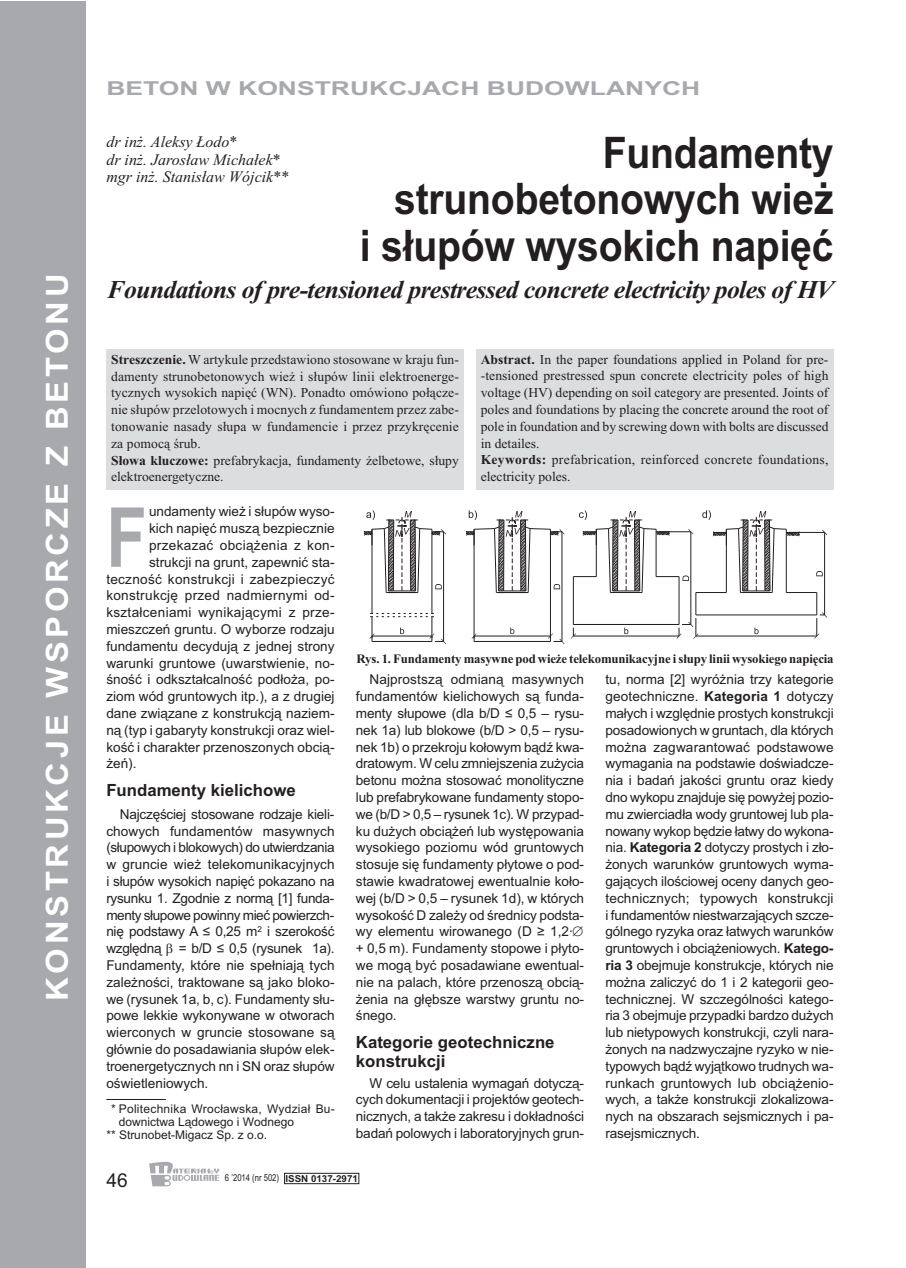
<style>
.page{position:relative;width:906px;height:1268px;background:#fff}
.page>*{position:absolute;margin:0;border:0;box-sizing:border-box;transform-origin:0 0}
.t1{font:700 82.8px "Arial";color:#a8a9ad;scale:.8 1}
.t2{font:700 43.5px/46.5px "Arial";letter-spacing:-.005em;color:#231f20;text-align:right;scale:.9 1}
.t3{font:700 30.45px "Arial";letter-spacing:.11em;color:#fff;scale:1.08 1}
.t4{font:italic 700 25.65px "Times New Roman";letter-spacing:-.025em;color:#231f20}
.t5{font:700 19.2px "Arial";color:#a8a9ad;scale:1.38 1}
.t6{font:19.2px "Arial";color:#231f20}
.t7{font:700 16.8px/19.2px "Arial";color:#231f20}
.t8{font:italic 16.05px/17.5px "Times New Roman";color:#231f20}
.t9{font:13.65px/16.8px "Arial";color:#231f20;text-align:justify}
.t10{font:13.65px/16.8px "Times New Roman";letter-spacing:.005em;color:#231f20}
.t11{font:13.65px "Arial";letter-spacing:.02em;color:#231f20}
.t12{font:700 12.75px "Times New Roman";letter-spacing:-.01em;color:#231f20}
.t13{font:12px "Arial";color:#231f20}
.t14{font:12px "Arial";letter-spacing:.02em;color:#231f20}
.t15{font:9.6px "Arial";color:#231f20;scale:.8 1}
.s1{font-weight:700}
.s2{color:#fff}
</style>
<div class="page">
<svg style="left:152px;top:1169px;width:68px;height:18px"></svg>
<svg style="left:149px;top:1161px;width:70px;height:24px"></svg>
<div style="left:284px;top:1172px;width:75px;height:11px;border:1px solid #231f20"></div>
<div style="left:0;top:1px;width:85px;height:1266px;background:#a8a9ad"></div>
<hr style="left:106px;top:1098px;width:60px;height:1px;background:#231f20">
<div style="left:106px;top:349px;width:357px;height:141px;background:#dcdddf"></div>
<div style="left:476px;top:349px;width:357px;height:141px;background:#dcdddf"></div>
<hr style="left:372px;top:529px;width:1px;height:84px;background:#231f20">
<hr style="left:432px;top:529px;width:1px;height:84px;background:#231f20">
<hr style="left:474px;top:529px;width:1px;height:112px;background:#231f20">
<hr style="left:550px;top:529px;width:1px;height:112px;background:#231f20">
<hr style="left:786px;top:592px;width:30px;height:1px;background:#231f20">
<hr style="left:696px;top:614px;width:120px;height:1px;background:#231f20">
<hr style="left:474px;top:641px;width:76px;height:1px;background:#231f20">
<hr style="left:474px;top:635px;width:76px;height:1px;background:#231f20">
<svg style="left:472px;top:633px;width:4px;height:5px"></svg>
<svg style="left:510px;top:627px;width:4px;height:7px"></svg>
<hr style="left:696px;top:635px;width:120px;height:1px;background:#231f20">
<hr style="left:443px;top:531px;width:1px;height:110px;background:#231f20">
<svg style="left:369px;top:613px;width:77px;height:31px"></svg>
<hr style="left:789px;top:532px;width:35px;height:1px;background:#231f20">
<hr style="left:824px;top:532px;width:1px;height:82px;background:#231f20">
<svg style="left:814px;top:592px;width:13px;height:46px"></svg>
<svg style="left:822px;top:529px;width:5px;height:6px"></svg>
<svg style="left:816px;top:571px;width:6px;height:5px"></svg>
<hr style="left:562px;top:531px;width:1px;height:110px;background:#231f20">
<svg style="left:548px;top:633px;width:16px;height:11px"></svg>
<svg style="left:364px;top:510px;width:82px;height:83px"></svg>
<svg style="left:466px;top:510px;width:98px;height:83px"></svg>
<svg style="left:571px;top:510px;width:229px;height:128px"></svg>
<h3 class="t3" style="left:40px;top:1000px;width:674px;rotate:-90deg">KONSTRUKCJE WSPORCZE Z BETONU</h3>
<h3 class="t5" style="left:106px;top:77px;width:432px">BETON W KONSTRUKCJACH BUDOWLANYCH</h3>
<p class="t8" style="left:106px;top:133px;width:184px">dr inż. Aleksy Łodo*<br>dr inż. Jarosław Michałek* mgr inż. Stanisław Wójcik**</p>
<h2 class="t2" style="left:360px;top:129px;width:528px">Fundamenty strunobetonowych wież<br>i słupów wysokich napięć</h2>
<h3 class="t4" style="left:108px;top:274px;width:727px">Foundations of pre-tensioned prestressed concrete electricity poles of HV</h3>
<p class="t10" style="left:111px;top:350px;width:349px"><span class="s1">Streszczenie.</span> W artykule przedstawiono stosowane w kraju fun&shy;damenty strunobetonowych wież i słupów linii elektroenerge&shy;tycznych wysokich napięć (WN). Ponadto omówiono połącze&shy;nie słupów przelotowych i mocnych z fundamentem przez zabe&shy;tonowanie nasady słupa w fundamencie i przez przykręcenie za pomocą śrub.<br><span class="s1">Słowa kluczowe:</span> prefabrykacja, fundamenty żelbetowe, słupy elektroenergetyczne.</p>
<p class="t10" style="left:481px;top:350px;width:349px"><span class="s1">Abstract.</span> In the paper foundations applied in Poland for pre--tensioned prestressed spun concrete electricity poles of high voltage (HV) depending on soil category are presented. Joints of poles and foundations by placing the concrete around the root of pole in foundation and by screwing down with bolts are discussed in detailes.<br><span class="s1">Keywords:</span> prefabrication, reinforced concrete foundations, electricity poles.</p>
<h1 class="t1" style="left:106px;top:489px;width:52px">F</h1>
<p class="t9" style="left:149px;top:503px;width:187px">undamenty wież i słupów wyso-</p>
<p class="t9" style="left:149px;top:520px;width:187px">kich napięć muszą bezpiecznie</p>
<p class="t11" style="left:149px;top:537px;width:187px">przekazać obciążenia z kon-</p>
<p class="t9" style="left:149px;top:553px;width:187px">strukcji na grunt, zapewnić sta-</p>
<p class="t11" style="left:106px;top:570px;width:230px">teczność konstrukcji i zabezpieczyć</p>
<p class="t11" style="left:106px;top:587px;width:230px">konstrukcję przed nadmiernymi od-</p>
<p class="t11" style="left:106px;top:604px;width:230px">kształceniami wynikającymi z prze-</p>
<p class="t9" style="left:106px;top:620px;width:230px">mieszczeń gruntu. O wyborze rodzaju</p>
<p class="t9" style="left:106px;top:637px;width:230px">fundamentu decydują z jednej strony</p>
<p class="t9" style="left:106px;top:654px;width:230px">warunki gruntowe (uwarstwienie, no-</p>
<p class="t9" style="left:106px;top:671px;width:230px">śność i odkształcalność podłoża, po-</p>
<p class="t9" style="left:106px;top:688px;width:230px">ziom wód gruntowych itp.), a z drugiej</p>
<p class="t9" style="left:106px;top:704px;width:230px">dane związane z konstrukcją naziem-</p>
<p class="t9" style="left:106px;top:721px;width:230px">ną (typ i gabaryty konstrukcji oraz wiel-</p>
<p class="t9" style="left:106px;top:738px;width:230px">kość i charakter przenoszonych obcią-</p>
<p class="t9" style="left:106px;top:755px;width:32px">żeń).</p>
<p class="t7" style="left:106px;top:780px;width:191px">Fundamenty kielichowe</p>
<p class="t9" style="left:106px;top:805px;width:230px;text-indent:14px">Najczęściej stosowane rodzaje kieli&shy;chowych fundamentów masywnych (słupowych i blokowych) do utwierdzania w gruncie wież telekomunikacyjnych i słupów wysokich napięć pokazano na rysunku 1. Zgodnie z normą [1] funda&shy;menty słupowe powinny mieć powierzch&shy;nię podstawy A ≤ 0,25 m<sup>2</sup> i szerokość względną</p>
<p class="t9" style="left:106px;top:939px;width:230px;text-indent:72px">= b/D ≤ 0,5 (rysunek 1a).<br>Fundamenty, które nie spełniają tych zależności, traktowane są jako bloko&shy;we (rysunek 1a, b, c). Fundamenty słu&shy;powe lekkie wykonywane w otworach wierconych w gruncie stosowane są głównie do posadawiania słupów elek&shy;troenergetycznych nn i SN oraz słupów oświetleniowych.</p>
<p class="t14" style="left:106px;top:1101px;width:230px"><span class="s2">*</span>* Politechnika Wrocławska, Wydział Bu-</p>
<p class="t13" style="left:119px;top:1114px;width:177px">downictwa Lądowego i Wodnego</p>
<p class="t13" style="left:106px;top:1127px;width:162px">** Strunobet-Migacz Sp. z o.o.</p>
<p class="t12" style="left:356px;top:651px;width:478px">Rys. 1. Fundamenty masywne pod wieże telekomunikacyjne i słupy linii wysokiego napięcia</p>
<p class="t9" style="left:356px;top:671px;width:230px;text-indent:14px">Najprostszą odmianą masywnych fundamentów kielichowych są funda&shy;menty słupowe (dla b/D ≤ 0,5 – rysu&shy;nek 1a) lub blokowe (b/D &gt; 0,5 – rysu&shy;nek 1b) o przekroju kołowym bądź kwa&shy;dratowym. W celu zmniejszenia zużycia betonu można stosować monolityczne lub prefabrykowane fundamenty stopo&shy;we (b/D &gt; 0,5 – rysunek 1c). W przypad&shy;ku dużych obciążeń lub występowania wysokiego poziomu wód gruntowych stosuje się fundamenty płytowe o pod&shy;stawie kwadratowej ewentualnie koło&shy;wej (b/D &gt; 0,5 – rysunek 1d), w których wysokość D zależy od średnicy podsta&shy;wy elementu wirowanego (D ≥ 1,2·∅ + 0,5 m). Fundamenty stopowe i płyto&shy;we mogą być posadawiane ewentual&shy;nie na palach, które przenoszą obcią&shy;żenia na głębsze warstwy gruntu no&shy;śnego.</p>
<p class="t7" style="left:356px;top:1032px;width:200px">Kategorie geotechniczne konstrukcji</p>
<p class="t9" style="left:356px;top:1074px;width:230px;text-indent:14px">W celu ustalenia wymagań dotyczą&shy;cych dokumentacji i projektów geotech&shy;nicznych, a także zakresu i dokładności badań polowych i laboratoryjnych grun-</p>
<p class="t9" style="left:605px;top:671px;width:230px">tu, norma [2] wyróżnia trzy kategorie geotechniczne. <span class="s1">Kategoria 1</span> dotyczy małych i względnie prostych konstrukcji posadowionych w gruntach, dla których można zagwarantować podstawowe wymagania na podstawie doświadcze&shy;nia i badań jakości gruntu oraz kiedy dno wykopu znajduje się powyżej pozio&shy;mu zwierciadła wody gruntowej lub pla&shy;nowany wykop będzie łatwy do wykona&shy;nia. <span class="s1">Kategoria 2</span> dotyczy prostych i zło&shy;żonych warunków gruntowych wyma&shy;gających ilościowej oceny danych geo&shy;technicznych; typowych konstrukcji i fundamentów niestwarzających szcze&shy;gólnego ryzyka oraz łatwych warunków gruntowych i obciążeniowych. <span class="s1">Katego&shy;ria 3</span> obejmuje konstrukcje, których nie można zaliczyć do 1 i 2 kategorii geo&shy;technicznej. W szczególności katego&shy;ria 3 obejmuje przypadki bardzo dużych lub nietypowych konstrukcji, czyli nara&shy;żonych na nadzwyczajne ryzyko w nie&shy;typowych bądź wyjątkowo trudnych wa&shy;runkach gruntowych lub obciążenio&shy;wych, a także konstrukcji zlokalizowa&shy;nych na obszarach sejsmicznych i pa&shy;rasejsmicznych.</p>
<h3 class="t6" style="left:106px;top:1169px;width:23px">46</h3>
<p class="t15" style="left:225px;top:1171px;width:168px">6 ’2014 (nr 502) <span class="s1">ISSN 0137-2971</span></p>
</div>
